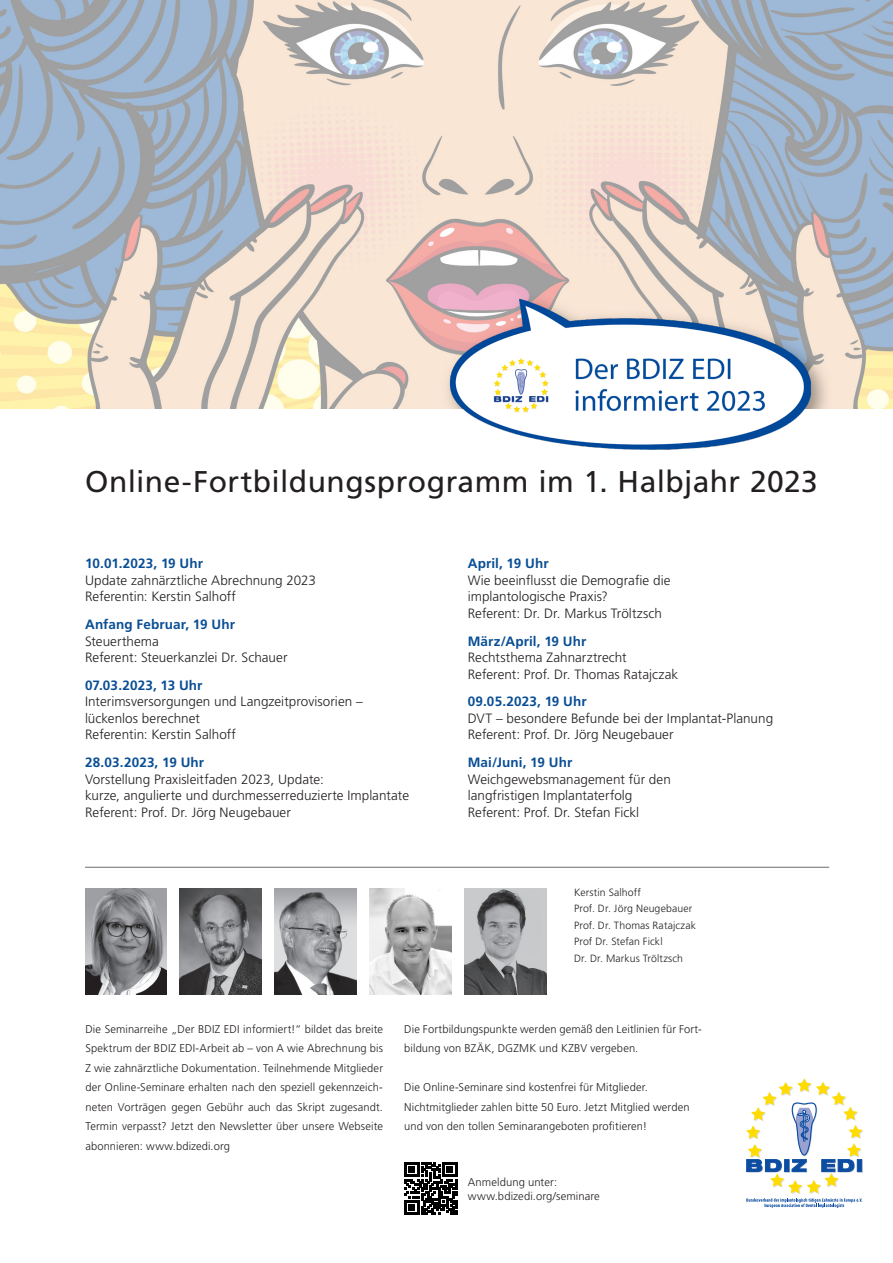
<style>
.page{position:relative;width:893px;height:1263px;background:#fff}
.page>*{position:absolute;margin:0;border:0;box-sizing:border-box;transform-origin:0 0}
.News_PR_Head_line{font:30px "Frutiger LT Std";letter-spacing:.015em;color:#231f20}
.Infobox_Cont_ent{font:300 13.5px/16.5px "Frutiger LT Std";color:#231f20}
.Infobox_Cont_ent-2{font:700 13.5px "Frutiger LT Std";letter-spacing:.01em;color:#094e95}
.Infobox_Cont_ent-3{font:300 11.25px/19.5px "Frutiger LT Std";letter-spacing:.01em;color:#231f20}
.Infobox_Cont_ent-4{font:300 10.5px "Frutiger LT Std";letter-spacing:.01em;color:#231f20}
.s1{font-weight:700;color:#094e95}
</style>
<div class="page">
<img style="left:0;top:0;width:893px;height:272px">
<img style="left:0;top:272px;width:893px;height:178px">
<svg style="left:746px;top:1078px;width:117px;height:130px"></svg>
<img style="left:85px;top:888px;width:82px;height:107px">
<img style="left:275px;top:888px;width:81px;height:107px">
<img style="left:465px;top:888px;width:81px;height:107px">
<img style="left:370px;top:888px;width:81px;height:107px">
<img style="left:180px;top:888px;width:82px;height:107px">
<hr style="left:85px;top:867px;width:744px;height:1px;background:#6c6d70">
<svg style="left:404px;top:1162px;width:53px;height:53px"></svg>
<p class="News_PR_Head_line" style="left:85px;top:464px;width:734px">Online-Fortbildungsprogramm im 1. Halbjahr 2023</p>
<p class="Infobox_Cont_ent-2" style="left:85px;top:556px;width:119px">10.01.2023, 19 Uhr</p>
<p class="Infobox_Cont_ent" style="left:85px;top:572px;width:233px">Update zahnärztliche Abrechnung 2023<br>Referentin: Kerstin Salhoff</p>
<p class="Infobox_Cont_ent-2" style="left:85px;top:616px;width:151px">Anfang Februar, 19 Uhr</p>
<p class="Infobox_Cont_ent" style="left:85px;top:633px;width:204px">Steuerthema<br>Referent: Steuerkanzlei Dr. Schauer</p>
<p class="Infobox_Cont_ent" style="left:85px;top:677px;width:279px"><span class="s1">07.03.2023, 13 Uhr<br></span>Interimsversorgungen und Langzeitprovisorien – lückenlos berechnet<br>Referentin: Kerstin Salhoff</p>
<p class="Infobox_Cont_ent" style="left:85px;top:754px;width:326px"><span class="s1">28.03.2023, 19 Uhr<br></span>Vorstellung Praxisleitfaden 2023, Update:<br>kurze, angulierte und durchmesserreduzierte Implantate Referent: Prof. Dr. Jörg Neugebauer</p>
<p class="Infobox_Cont_ent-2" style="left:468px;top:556px;width:82px">April, 19 Uhr</p>
<p class="Infobox_Cont_ent" style="left:468px;top:572px;width:204px">Wie beeinflusst die Demografie die implantologische Praxis?<br>Referent: Dr. Dr. Markus Tröltzsch</p>
<p class="Infobox_Cont_ent-2" style="left:468px;top:633px;width:120px">März/April, 19 Uhr</p>
<p class="Infobox_Cont_ent" style="left:468px;top:649px;width:212px">Rechtsthema Zahnarztrecht<br>Referent: Prof. Dr. Thomas Ratajczak</p>
<p class="Infobox_Cont_ent-2" style="left:468px;top:694px;width:120px">09.05.2023, 19 Uhr</p>
<p class="Infobox_Cont_ent" style="left:468px;top:710px;width:307px">DVT – besondere Befunde bei der Implantat-Planung<br>Referent: Prof. Dr. Jörg Neugebauer</p>
<p class="Infobox_Cont_ent-2" style="left:468px;top:754px;width:106px">Mai/Juni, 19 Uhr</p>
<p class="Infobox_Cont_ent" style="left:468px;top:771px;width:205px">Weichgewebsmanagement für den langfristigen Implantaterfolg<br>Referent: Prof. Dr. Stefan Fickl</p>
<p class="Infobox_Cont_ent-4" style="left:574px;top:886px;width:69px">Kerstin Salhoff</p>
<p class="Infobox_Cont_ent-4" style="left:574px;top:903px;width:120px">Prof. Dr. Jörg Neugebauer</p>
<p class="Infobox_Cont_ent-4" style="left:574px;top:919px;width:123px">Prof. Dr. Thomas Ratajczak</p>
<p class="Infobox_Cont_ent-4" style="left:574px;top:936px;width:90px">Prof Dr. Stefan Fickl</p>
<p class="Infobox_Cont_ent-4" style="left:574px;top:952px;width:111px">Dr. Dr. Markus Tröltzsch</p>
<p class="Infobox_Cont_ent-3" style="left:85px;top:1019px;width:299px;text-align:justify">Die Seminarreihe „Der BDIZ EDI informiert!“ bildet das breite Spektrum der BDIZ EDI-Arbeit ab – von A wie Abrechnung bis Z wie zahnärztliche Dokumentation. Teilnehmende Mitglieder der Online-Seminare erhalten nach den speziell gekennzeich&shy;neten Vorträgen gegen Gebühr auch das Skript zugesandt.<br>Termin verpasst? Jetzt den Newsletter über unsere Webseite abonnieren: www.bdizedi.org</p>
<p class="Infobox_Cont_ent-3" style="left:404px;top:1019px;width:299px">Die Fortbildungspunkte werden gemäß den Leitlinien für Fort&shy;bildung von BZÄK, DGZMK und KZBV vergeben.</p>
<p class="Infobox_Cont_ent-3" style="left:404px;top:1077px;width:287px">Die Online-Seminare sind kostenfrei für Mitglieder.<br>Nichtmitglieder zahlen bitte 50 Euro. Jetzt Mitglied werden und von den tollen Seminarangeboten profitieren!</p>
<p class="Infobox_Cont_ent-3" style="left:468px;top:1175px;width:134px;line-height:13.5px">Anmeldung unter: www.bdizedi.org/seminare</p>
</div>
